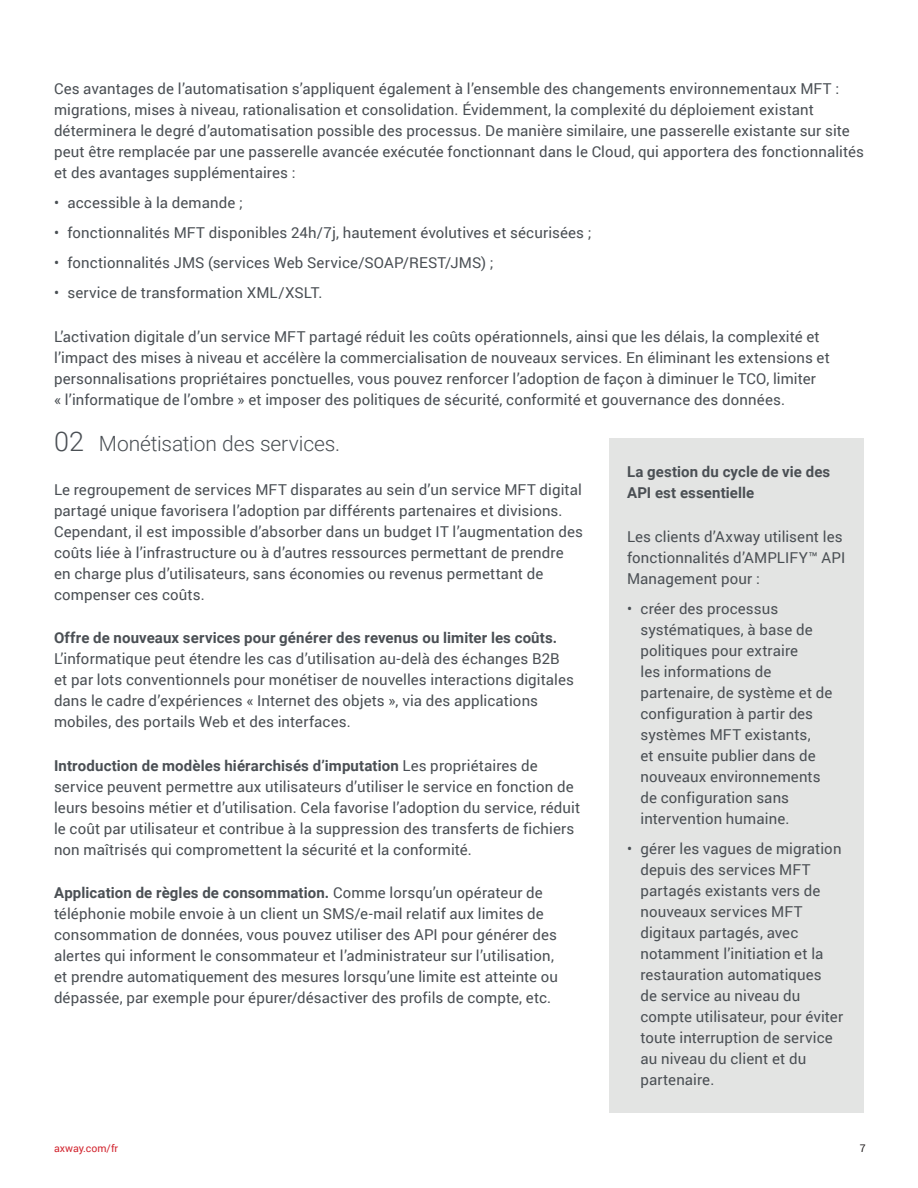
<style>
.page{position:relative;width:918px;height:1188px;background:#fff}
.page>*{position:absolute;margin:0;border:0;box-sizing:border-box;transform-origin:0 0}
.Subhead_2_gray{font:300 21px "Roboto";letter-spacing:-.01em;color:#4a4f54}
.Body_Copy{font:15px/21px "Roboto";letter-spacing:.005em;color:#4a4f54}
.Bullets{font:15px/21px "Roboto";letter-spacing:.005em;color:#4a4f54}
.Sidebar_subhead{font:700 15px/21px "Roboto";letter-spacing:.005em;color:#4a4f54}
.t1{font:10.5px "Roboto";color:#d22630}
.t2{font:10.5px "Roboto";color:#231f20}
.s1{font-size:27px}
.s2{font-weight:700}
</style>
<div class="page">
<div style="left:609px;top:438px;width:255px;height:675px;background:#e3e4e3"></div>
<p class="Body_Copy" style="left:54px;top:78px;width:812px">Ces avantages de l’automatisation s’appliquent également à l’ensemble des changements environnementaux MFT : migrations, mises à niveau, rationalisation et consolidation. Évidemment, la complexité du déploiement existant déterminera le degré d’automatisation possible des processus. De manière similaire, une passerelle existante sur site peut être remplacée par une passerelle avancée exécutée fonctionnant dans le Cloud, qui apportera des fonctionnalités et des avantages supplémentaires :</p>
<p class="Bullets" style="left:54px;top:192px;width:191px">• accessible à la demande ;</p>
<p class="Bullets" style="left:54px;top:222px;width:539px">• fonctionnalités MFT disponibles 24h/7j, hautement évolutives et sécurisées ;</p>
<p class="Bullets" style="left:54px;top:252px;width:441px">• fonctionnalités JMS (services Web Service/SOAP/REST/JMS) ;</p>
<p class="Bullets" style="left:54px;top:282px;width:270px">• service de transformation XML/XSLT.</p>
<p class="Body_Copy" style="left:54px;top:325px;width:777px">L’activation digitale d’un service MFT partagé réduit les coûts opérationnels, ainsi que les délais, la complexité et l’impact des mises à niveau et accélère la commercialisation de nouveaux services. En éliminant les extensions et personnalisations propriétaires ponctuelles, vous pouvez renforcer l’adoption de façon à diminuer le TCO, limiter<br>« l’informatique de l’ombre » et imposer des politiques de sécurité, conformité et gouvernance des données.</p>
<p class="Subhead_2_gray" style="left:54px;top:429px;width:288px"><span class="s1">02</span> Monétisation des services.</p>
<p class="Body_Copy" style="left:54px;top:478px;width:530px">Le regroupement de services MFT disparates au sein d’un service MFT digital partagé unique favorisera l’adoption par différents partenaires et divisions.<br>Cependant, il est impossible d’absorber dans un budget IT l’augmentation des coûts liée à l’infrastructure ou à d’autres ressources permettant de prendre en charge plus d’utilisateurs, sans économies ou revenus permettant de compenser ces coûts.</p>
<p class="Body_Copy" style="left:54px;top:627px;width:522px"><span class="s2">Offre de nouveaux services pour générer des revenus ou limiter les coûts.<br></span>L’informatique peut étendre les cas d’utilisation au-delà des échanges B2B et par lots conventionnels pour monétiser de nouvelles interactions digitales dans le cadre d’expériences « Internet des objets », via des applications mobiles, des portails Web et des interfaces.</p>
<p class="Body_Copy" style="left:54px;top:754px;width:528px"><span class="s2">Introduction de modèles hiérarchisés d’imputation</span> Les propriétaires de service peuvent permettre aux utilisateurs d’utiliser le service en fonction de leurs besoins métier et d’utilisation. Cela favorise l’adoption du service, réduit le coût par utilisateur et contribue à la suppression des transferts de fichiers non maîtrisés qui compromettent la sécurité et la conformité.</p>
<p class="Body_Copy" style="left:54px;top:882px;width:506px"><span class="s2">Application de règles de consommation.</span> Comme lorsqu’un opérateur de téléphonie mobile envoie à un client un SMS/e-mail relatif aux limites de consommation de données, vous pouvez utiliser des API pour générer des alertes qui informent le consommateur et l’administrateur sur l’utilisation, et prendre automatiquement des mesures lorsqu’une limite est atteinte ou dépassée, par exemple pour épurer/désactiver des profils de compte, etc.</p>
<p class="Sidebar_subhead" style="left:627px;top:461px;width:205px">La gestion du cycle de vie des<br>API est essentielle</p>
<p class="Body_Copy" style="left:627px;top:525px;width:220px">Les clients d’Axway utilisent les fonctionnalités d’AMPLIFY™ API<br>Management pour :</p>
<p class="Bullets" style="left:640px;top:597px;width:194px;text-indent:-14px">• créer des processus systématiques, à base de politiques pour extraire<br>les informations de partenaire, de système et de configuration à partir des systèmes MFT existants,<br>et ensuite publier dans de nouveaux environnements de configuration sans intervention humaine.</p>
<p class="Bullets" style="left:640px;top:837px;width:204px;text-indent:-14px">• gérer les vagues de migration depuis des services MFT partagés existants vers de nouveaux services MFT digitaux partagés, avec notamment l’initiation et la restauration automatiques<br>de service au niveau du compte utilisateur, pour éviter toute interruption de service au niveau du client et du partenaire.</p>
<p class="t1" style="left:54px;top:1141px;width:66px">axway.com/fr</p>
<p class="t2" style="left:860px;top:1141px;width:7px">7</p>
</div>
